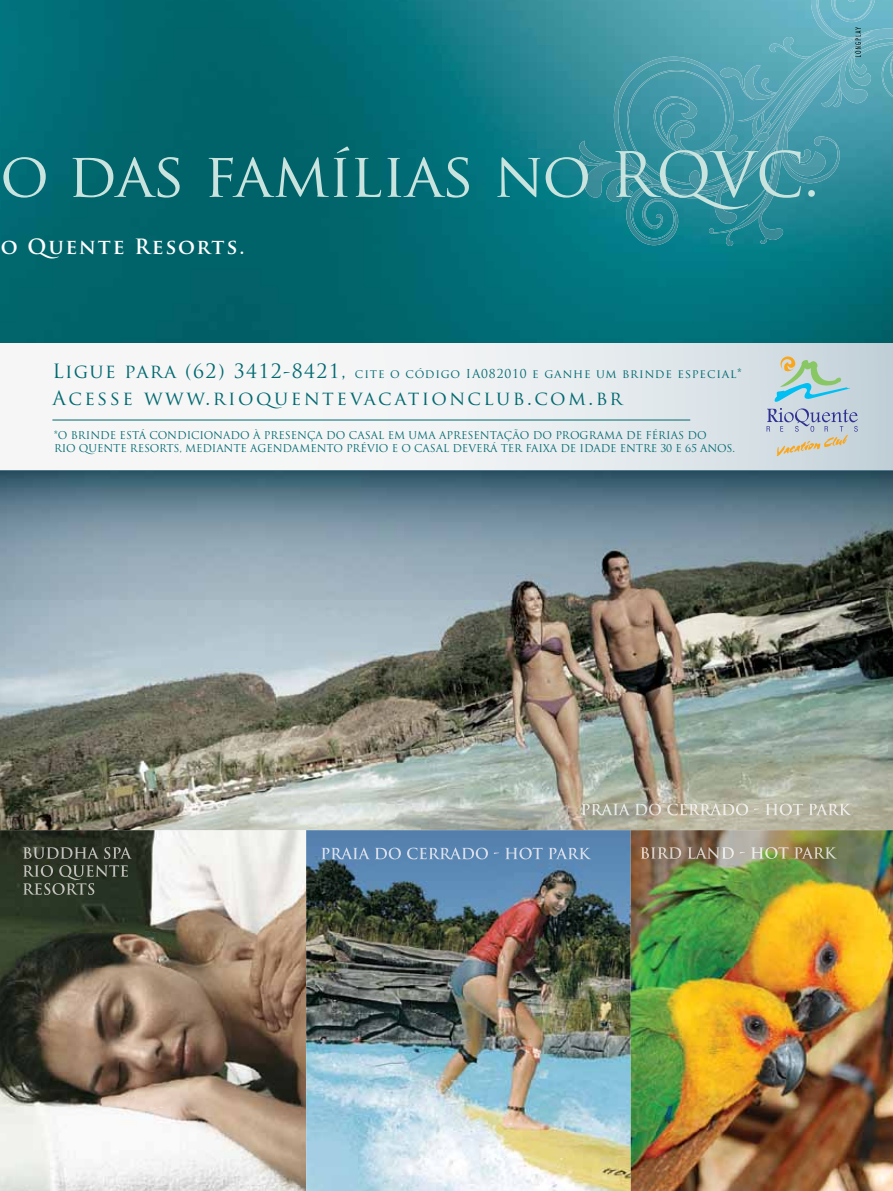
<style>
.page{position:relative;width:893px;height:1191px;background:#fff}
.page>*{position:absolute;margin:0;border:0;box-sizing:border-box;transform-origin:0 0}
.t1{font:60.75px "Trajan Pro";letter-spacing:-.01em;color:#c9e4df}
.t2{font:700 20.55px "Trajan Pro";letter-spacing:.09em;color:#fff}
.t3{font:19.2px "Trajan Pro";letter-spacing:.13em;color:#006970}
.t4{font:12px "Trajan Pro";letter-spacing:.07em;color:#006970}
.t5{font:10.5px/12.6px "Trajan Pro";letter-spacing:-.01em;color:#006970}
.s1{font-size:19.2px}
</style>
<div class="page">
<img style="left:0;top:0;width:893px;height:343px">
<img style="left:613px;top:29px;width:280px;height:134px">
<img style="left:682px;top:43px;width:211px;height:155px">
<img style="left:626px;top:42px;width:86px;height:143px">
<img style="left:667px;top:120px;width:32px;height:35px">
<img style="left:689px;top:170px;width:23px;height:54px">
<img style="left:672px;top:125px;width:32px;height:30px">
<img style="left:811px;top:0;width:64px;height:30px">
<img style="left:622px;top:184px;width:60px;height:61px">
<img style="left:628px;top:186px;width:49px;height:53px">
<img style="left:817px;top:0;width:55px;height:30px">
<img style="left:878px;top:51px;width:15px;height:46px">
<img style="left:889px;top:56px;width:4px;height:23px">
<img style="left:585px;top:163px;width:68px;height:35px">
<img style="left:577px;top:141px;width:35px;height:22px">
<img style="left:605px;top:174px;width:43px;height:28px">
<img style="left:617px;top:179px;width:30px;height:17px">
<img style="left:579px;top:155px;width:25px;height:11px">
<img style="left:712px;top:36px;width:165px;height:197px">
<img style="left:670px;top:96px;width:29px;height:23px">
<img style="left:758px;top:227px;width:27px;height:17px">
<img style="left:724px;top:228px;width:15px;height:18px">
<img style="left:793px;top:167px;width:42px;height:9px">
<img style="left:788px;top:167px;width:5px;height:45px">
<img style="left:734px;top:167px;width:54px;height:60px">
<img style="left:720px;top:30px;width:155px;height:137px">
<svg style="left:709px;top:228px;width:5px;height:5px"></svg>
<svg style="left:0;top:343px;width:893px;height:128px"></svg>
<svg style="left:767px;top:356px;width:91px;height:100px;background:#bccdce"></svg>
<hr style="left:52px;top:419px;width:638px;height:1px;background:#006970">
<img style="left:0;top:472px;width:893px;height:719px">
<hr style="left:0;top:471px;width:893px;height:1px;background:#284e60">
<img style="left:581px;top:803px;width:270px;height:12px">
<img style="left:321px;top:847px;width:270px;height:12px">
<img style="left:640px;top:847px;width:197px;height:12px">
<img style="left:23px;top:847px;width:109px;height:12px">
<img style="left:23px;top:865px;width:105px;height:15px">
<img style="left:23px;top:883px;width:71px;height:12px">
<svg style="left:855px;top:27px;width:6px;height:30px"></svg>
<h1 class="t1" style="left:0;top:136px;width:820px">o das famílias no RQVC.</h1>
<h2 class="t2" style="left:1px;top:233px;width:245px">o Quente Resorts.</h2>
<p class="t4" style="left:52px;top:366px;width:691px"><span class="s1">Ligue para (62) 3412-8421,</span> cite o código IA082010 e ganhe um brinde especial*</p>
<h3 class="t3" style="left:52px;top:386px;width:571px">Acesse www.rioquentevacationclub.com.br</h3>
<p class="t5" style="left:54px;top:429px;width:682px">*O BRINDE ESTÁ CONDICIONADO À PRESENÇA DO CASAL EM UMA APRESENTAÇÃO DO PROGRAMA DE FÉRIAS DO<br>RIO QUENTE RESORTS, MEDIANTE AGENDAMENTO PRÉVIO E O CASAL DEVERÁ TER FAIXA DE IDADE ENTRE 30 E 65 ANOS.</p>
</div>
